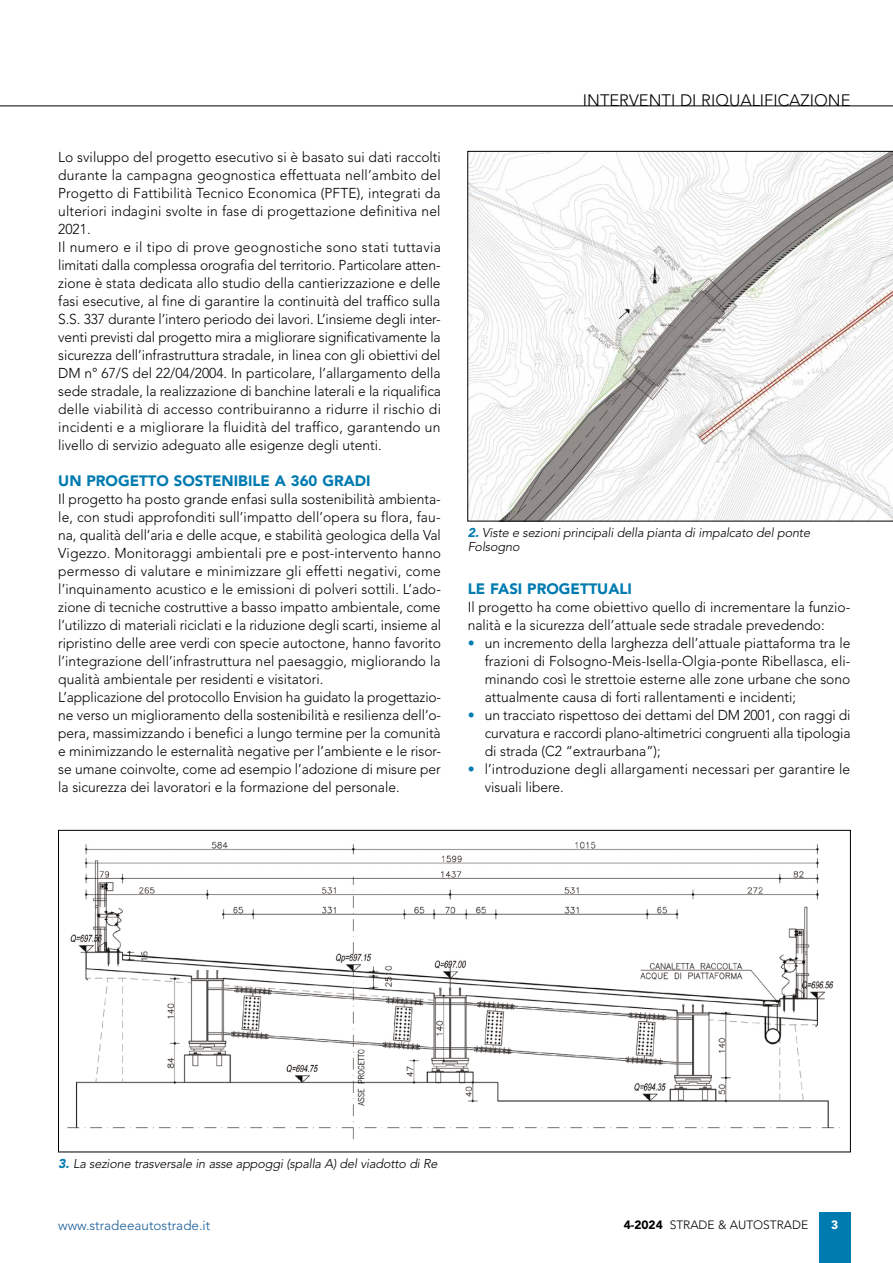
<style>
.page{position:relative;width:893px;height:1263px;background:#fff}
.page>*{position:absolute;margin:0;border:0;box-sizing:border-box;transform-origin:0 0}
.t1{font:300 16.5px "Avenir";color:#000}
.t2{font:900 15px "Avenir";color:#007bb0}
.t3{font:300 14.25px/18px "Avenir";color:#000}
.t4{font:300 13.5px "Avenir";color:#165b9a}
.t5{font:italic 300 12.75px/14.2px "Avenir";letter-spacing:-.015em;color:#000}
.t6{font:300 12px "Avenir";color:#000}
.t7{font:900 12px "Avenir";color:#fff}
.s1{font-weight:900;color:#007bb0}
.s2{color:#007bb0}
.s3{font-weight:900}
</style>
<div class="page">
<div style="left:819px;top:1212px;width:31px;height:51px;background:#007bb0"></div>
<hr style="left:0;top:106px;width:893px;height:1px;background:#000">
<svg style="left:468px;top:151px;width:425px;height:370px"></svg>
<img style="left:67px;top:841px;width:773px;height:299px">
<p class="t3" style="left:58px;top:148px;width:384px">Lo sviluppo del progetto esecutivo si è basato sui dati raccolti durante la campagna geognostica effettuata nell’ambito del Progetto di Fattibilità Tecnico Economica (PFTE), integrati da ulteriori indagini svolte in fase di progettazione definitiva nel 2021.<br>Il numero e il tipo di prove geognostiche sono stati tuttavia limitati dalla complessa orografia del territorio. Particolare atten&shy;zione è stata dedicata allo studio della cantierizzazione e delle fasi esecutive, al fine di garantire la continuità del traffico sulla S.S. 337 durante l’intero periodo dei lavori. L’insieme degli inter&shy;venti previsti dal progetto mira a migliorare significativamente la sicurezza dell’infrastruttura stradale, in linea con gli obiettivi del DM n° 67/S del 22/04/2004. In particolare, l’allargamento della sede stradale, la realizzazione di banchine laterali e la riqualifica delle viabilità di accesso contribuiranno a ridurre il rischio di incidenti e a migliorare la fluidità del traffico, garantendo un livello di servizio adeguato alle esigenze degli utenti.</p>
<p class="t2" style="left:58px;top:472px;width:314px">UN PROGETTO SOSTENIBILE A 360 GRADI</p>
<p class="t3" style="left:58px;top:490px;width:384px">Il progetto ha posto grande enfasi sulla sostenibilità ambienta&shy;le, con studi approfonditi sull’impatto dell’opera su flora, fau&shy;na, qualità dell’aria e delle acque, e stabilità geologica della Val Vigezzo. Monitoraggi ambientali pre e post-intervento hanno permesso di valutare e minimizzare gli effetti negativi, come l’inquinamento acustico e le emissioni di polveri sottili. L’ado&shy;zione di tecniche costruttive a basso impatto ambientale, come l’utilizzo di materiali riciclati e la riduzione degli scarti, insieme al ripristino delle aree verdi con specie autoctone, hanno favorito l’integrazione dell’infrastruttura nel paesaggio, migliorando la qualità ambientale per residenti e visitatori.<br>L’applicazione del protocollo Envision ha guidato la progettazio&shy;ne verso un miglioramento della sostenibilità e resilienza dell’o&shy;pera, massimizzando i benefici a lungo termine per la comunità e minimizzando le esternalità negative per l’ambiente e le risor&shy;se umane coinvolte, come ad esempio l’adozione di misure per la sicurezza dei lavoratori e la formazione del personale.</p>
<p class="t1" style="left:583px;top:90px;width:269px">INTERVENTI DI RIQUALIFICAZIONE</p>
<p class="t5" style="left:468px;top:525px;width:344px"><span class="s1">2.</span> Viste e sezioni principali della pianta di impalcato del ponte<br>Folsogno</p>
<p class="t2" style="left:468px;top:580px;width:166px">LE FASI PROGETTUALI</p>
<p class="t3" style="left:468px;top:598px;width:384px">Il progetto ha come obiettivo quello di incrementare la funzio&shy;nalità e la sicurezza dell’attuale sede stradale prevedendo:</p>
<p class="t3" style="left:485px;top:634px;width:367px;text-align:justify;text-indent:-17px"><span class="s2">•</span> un incremento della larghezza dell’attuale piattaforma tra le frazioni di Folsogno-Meis-Isella-Olgia-ponte Ribellasca, eli&shy;minando così le strettoie esterne alle zone urbane che sono attualmente causa di forti rallentamenti e incidenti;</p>
<p class="t3" style="left:485px;top:706px;width:367px;text-align:justify;text-indent:-17px"><span class="s2">•</span> un tracciato rispettoso dei dettami del DM 2001, con raggi di curvatura e raccordi plano-altimetrici congruenti alla tipologia di strada (C2 “extraurbana”);</p>
<p class="t3" style="left:485px;top:760px;width:367px;text-indent:-17px"><span class="s2">•</span> l’introduzione degli allargamenti necessari per garantire le visuali libere.</p>
<p class="t5" style="left:58px;top:1156px;width:381px"><span class="s1">3.</span> La sezione trasversale in asse appoggi (spalla A) del viadotto di Re</p>
<p class="t4" style="left:58px;top:1217px;width:154px">www.stradeeautostrade.it</p>
<p class="t6" style="left:624px;top:1217px;width:186px"><span class="s3">4-2024</span> STRADE &amp; AUTOSTRADE</p>
<p class="t7" style="left:831px;top:1217px;width:9px">3</p>
</div>
